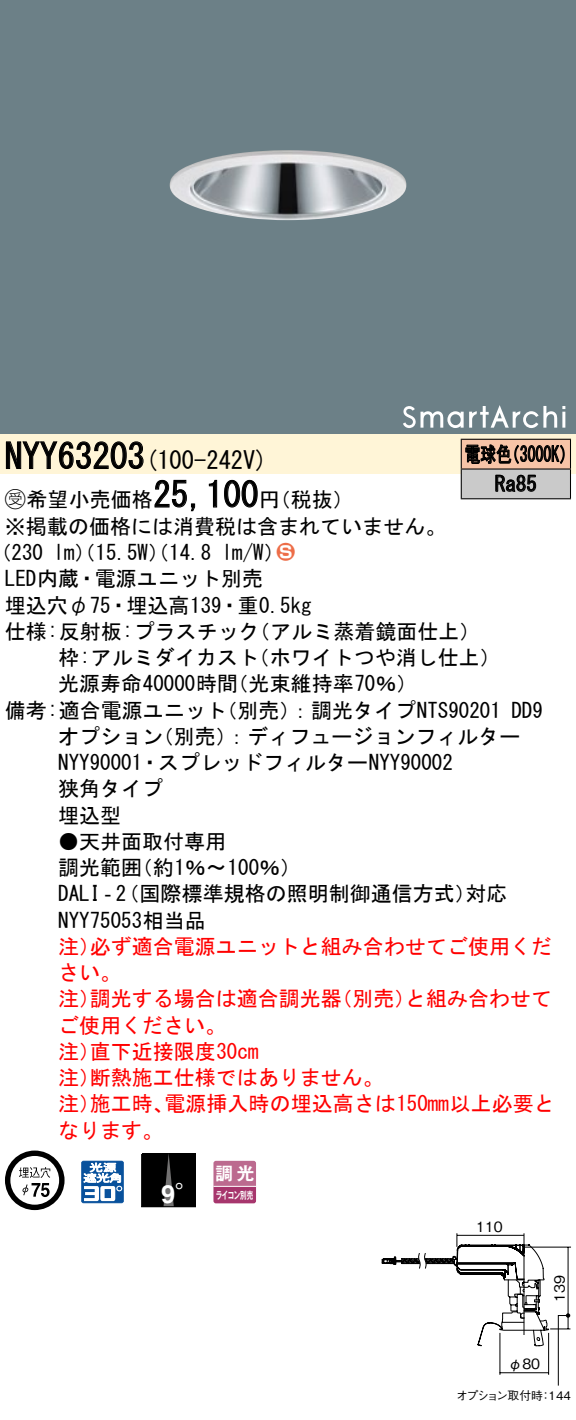
<style>
.page{position:relative;width:576px;height:1420px;background:#fff}
.page>*{position:absolute;margin:0;border:0;box-sizing:border-box;transform-origin:0 0}
.t1{font:35px "MS Gothic";color:#000}
.t2{font:700 25.2px "Helvetica LT Std";color:#fff}
.t3{font:24.5px "MS Gothic";color:#000}
.t4{font:21px/26.2px "MS Gothic";color:#000}
.t5{font:21px/26.2px "MS Gothic";color:#f00}
.t6{font:21px/29.8px "MS Gothic";color:#000;scale:.75 1}
.t7{font:21px "Ford Classification 1";color:#ed6d48}
.t8{font:17.5px "Gothic MB101 Pro De Bold 90 pv RKSJ H";color:#fff}
.t9{font:14px "Gothic BBB Pro Medium 90 pv RKSJ H";color:#000}
.t10{font:11.9px "Gothic BBB Pro Medium 90 pv RKSJ H";letter-spacing:-.095em;color:#000}
.t11{font:11.9px "Gothic BBB Pro Medium 90 pv RKSJ H";letter-spacing:-.05em;color:#000}
.t12{font:10.15px "Gothic MB101 Pro De Bold 90 pv RKSJ H";letter-spacing:-.05em;color:#fff;scale:.65 1}
.s1{font-family:"Ford Classification 1"}
.s2{color:#fff}
.s3{font-family:"Koz Go Pro Regular 90 pv RKSJ H";font-weight:400}
</style>
<div class="page">
<div style="left:0;top:0;width:575px;height:404px;background:#6c8087"></div>
<img style="left:169px;top:150px;width:237px;height:70px">
<div style="left:0;top:404px;width:575px;height:30px;background:#6c8087"></div>
<svg style="left:403px;top:406px;width:60px;height:22px"></svg>
<svg style="left:469px;top:405px;width:96px;height:23px"></svg>
<div style="left:0;top:434px;width:575px;height:40px;background:#fff5d7"></div>
<svg style="left:6px;top:441px;width:138px;height:28px"></svg>
<svg style="left:154px;top:479px;width:42px;height:33px"></svg>
<svg style="left:208px;top:479px;width:9px;height:29px"></svg>
<svg style="left:224px;top:479px;width:34px;height:29px"></svg>
<svg style="left:5px;top:1150px;width:59px;height:60px"></svg>
<svg style="left:81px;top:1160px;width:43px;height:43px"></svg>
<div style="left:142px;top:1153px;width:53px;height:53px;background:#000"></div>
<svg style="left:163px;top:1156px;width:11px;height:49px"></svg>
<div style="left:141px;top:1154px;width:55px;height:53px;border:1px solid #000"></div>
<svg style="left:213px;top:1161px;width:43px;height:42px;background:#b45783"></svg>
<hr style="left:213px;top:1185px;width:43px;height:2px;background:#fff">
<div style="left:461px;top:439px;width:109px;height:30px;background:#f7c4a7"></div>
<div style="left:461px;top:469px;width:109px;height:30px;background:#cacaca"></div>
<hr style="left:460px;top:439px;width:110px;height:1px;background:#000">
<hr style="left:569px;top:440px;width:2px;height:28px;background:#000">
<hr style="left:460px;top:468px;width:110px;height:2px;background:#000">
<hr style="left:569px;top:469px;width:2px;height:29px;background:#000">
<hr style="left:460px;top:498px;width:110px;height:1px;background:#000">
<svg style="left:460px;top:440px;width:104px;height:58px"></svg>
<svg style="left:381px;top:1233px;width:189px;height:153px"></svg>
<h1 class="t1" style="left:5px;top:439px;width:142px">NYY63203</h1>
<p class="t6" style="left:494px;top:439px;width:57px;text-indent:-30px">電球色<br>Ra85</p>
<p class="t6" style="left:504px;top:439px;width:96px">（3000 (K</p>
<p class="t3" style="left:145px;top:448px;width:124px">(100-242 (V</p>
<h1 class="t1" style="left:153px;top:477px;width:106px">25,100</h1>
<p class="t4" style="left:5px;top:486px;width:442px"><span class="s1">B</span>希望小売価格<br>※掲載の価格には消費税は含まれていません。</p>
<p class="t7" style="left:277px;top:541px;width:19px">2<span class="s2">3</span></p>
<p class="t4" style="left:259px;top:486px;width:96px">（円税抜(</p>
<p class="t4" style="left:222px;top:539px;width:64px">l m (W/</p>
<p class="t4" style="left:-9px;top:539px;width:54px">（230</p>
<p class="t4" style="left:5px;top:565px;width:259px">LED内蔵・電源ユニット別売</p>
<p class="t4" style="left:5px;top:592px;width:308px">埋込穴φ75・埋込高139・重0.5kg</p>
<p class="t4" style="left:249px;top:618px;width:233px">（アルミ蒸着鏡面仕上(</p>
<p class="t4" style="left:54px;top:539px;width:159px">lm）（15.5 ）（W 14.8</p>
<p class="t4" style="left:248px;top:618px;width:253px;text-indent:-243px">仕様:反射板:プラスチック<br>（ホワイトつや消し仕上(</p>
<p class="t4" style="left:227px;top:644px;width:191px;text-indent:-169px">枠:アルミダイカスト<br>（光束維持率70％(</p>
<p class="t4" style="left:58px;top:670px;width:181px">光源寿命40000時間</p>
<p class="t4" style="left:216px;top:697px;width:286px">（別売：）調光タイプNTS90201</p>
<p class="t4" style="left:153px;top:697px;width:369px;text-indent:-148px">備考:適合電源ユニット<br>（別売：）ディフュージョンフィルター</p>
<p class="t4" style="left:511px;top:697px;width:33px">DD9</p>
<p class="t4" style="left:58px;top:723px;width:396px">オプション<br>NYY90001・スプレッドフィルターNYY90002狭角タイプ<br>埋込型</p>
<p class="t4" style="left:132px;top:828px;width:171px;text-indent:-74px">●天井面取付専用<br>（約1％〜100％(</p>
<p class="t4" style="left:58px;top:854px;width:85px">調光範囲</p>
<p class="t4" style="left:58px;top:880px;width:419px">DALI‐（2 国際標準規格の照明制御通信方式）<br>NYY75053相当品</p>
<p class="t5" style="left:90px;top:933px;width:463px">必ず適合電源ユニットと組み合わせてご使用くだ</p>
<p class="t4" style="left:465px;top:880px;width:43px">対応</p>
<p class="t5" style="left:58px;top:933px;width:65px">注）さい。</p>
<p class="t5" style="left:90px;top:985px;width:253px">調光する場合は適合調光器</p>
<p class="t5" style="left:331px;top:985px;width:85px">（別売）</p>
<p class="t5" style="left:405px;top:985px;width:148px">と組み合わせて</p>
<p class="t5" style="left:58px;top:985px;width:43px">注）</p>
<p class="t5" style="left:58px;top:1012px;width:169px">ご使用ください。</p>
<p class="t5" style="left:90px;top:1038px;width:170px">直下近接限度30cm</p>
<p class="t5" style="left:90px;top:1038px;width:295px;text-indent:-32px">注）<br>断熱施工仕様ではありません。</p>
<p class="t5" style="left:58px;top:1064px;width:43px">注）</p>
<p class="t5" style="left:164px;top:1090px;width:391px">電源挿入時の埋込高さは150mm以上必要と</p>
<p class="t5" style="left:90px;top:1090px;width:85px">施工時、</p>
<p class="t5" style="left:58px;top:1090px;width:106px">注）<br>なります。</p>
<p class="t2" style="left:161px;top:1179px;width:40px">9<span class="s3">°</span></p>
<p class="t8" style="left:215px;top:1159px;width:41px">調光</p>
<p class="t12" style="left:216px;top:1186px;width:59px">ライコン別売</p>
<p class="t9" style="left:476px;top:1216px;width:28px">110</p>
<p class="t9" style="left:548px;top:1301px;width:28px;rotate:-90deg">139</p>
<p class="t9" style="left:508px;top:1352px;width:33px">φ80</p>
<p class="t10" style="left:456px;top:1386px;width:88px">オプション取付時</p>
<p class="t11" style="left:539px;top:1386px;width:33px">：144</p>
</div>
